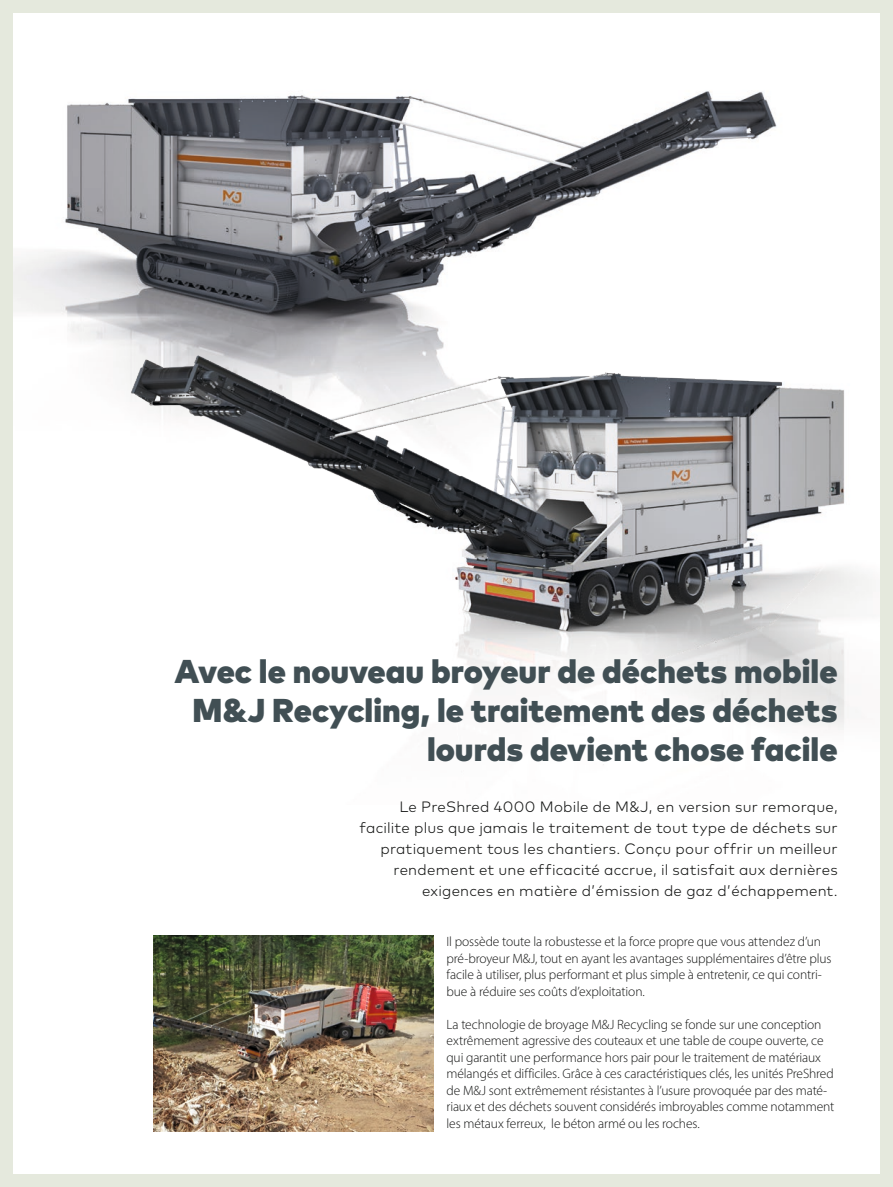
<style>
.page{position:relative;width:893px;height:1187px;background:#fff}
.page>*{position:absolute;margin:0;border:0;box-sizing:border-box;transform-origin:0 0}
.Forside_rubrik_linje_1_Grå{font:900 33px/39px "Mark W1 G";color:#414f54;text-align:center}
.Manchet_10_14{font:300 15px/21px "Mark W1 G";letter-spacing:.015em;color:#131413;text-align:right}
.BT{font:300 13.5px/16.5px "Myriad Pro";letter-spacing:-.01em;color:#131413}
</style>
<div class="page">
<img style="left:374px;top:390px;width:498px;height:375px">
<img style="left:13px;top:90px;width:830px;height:404px">
<img style="left:153px;top:935px;width:281px;height:196px">
<div style="left:0;top:0;width:893px;height:13px;background:#e5e9dd"></div>
<div style="left:0;top:1174px;width:893px;height:12px;background:#e5e9dd"></div>
<div style="left:0;top:0;width:13px;height:1186px;background:#e5e9dd"></div>
<div style="left:880px;top:0;width:13px;height:1186px;background:#e5e9dd"></div>
<p class="Forside_rubrik_linje_1_Grå" style="left:175px;top:650px;width:665px">Avec le nouveau broyeur de déchets mobile<br>M&amp;J Recycling, le traitement des déchets</p>
<p class="Forside_rubrik_linje_1_Grå" style="left:427px;top:728px;width:412px">lourds devient chose facile</p>
<p class="Manchet_10_14" style="left:360px;top:794px;width:480px">Le PreShred 4000 Mobile de M&amp;J, en version sur remorque, facilite plus que jamais le traitement de tout type de déchets sur pratiquement tous les chantiers. Conçu pour offrir un meilleur rendement et une efficacité accrue, il satisfait aux dernières exigences en matière d’émission de gaz d’échappement.</p>
<p class="BT" style="left:446px;top:933px;width:387px">Il possède toute la robustesse et la force propre que vous attendez d’un pré-broyeur M&amp;J, tout en ayant les avantages supplémentaires d’être plus facile à utiliser, plus performant et plus simple à entretenir, ce qui contri&shy;bue à réduire ses coûts d’exploitation.</p>
<p class="BT" style="left:446px;top:1015px;width:389px">La technologie de broyage M&amp;J Recycling se fonde sur une conception extrêmement agressive des couteaux et une table de coupe ouverte, ce qui garantit une performance hors pair pour le traitement de matériaux mélangés et difficiles. Grâce à ces caractéristiques clés, les unités PreShred de M&amp;J sont extrêmement résistantes à l’usure provoquée par des maté&shy;riaux et des déchets souvent considérés imbroyables comme notamment les métaux ferreux, le béton armé ou les roches.</p>
</div>
